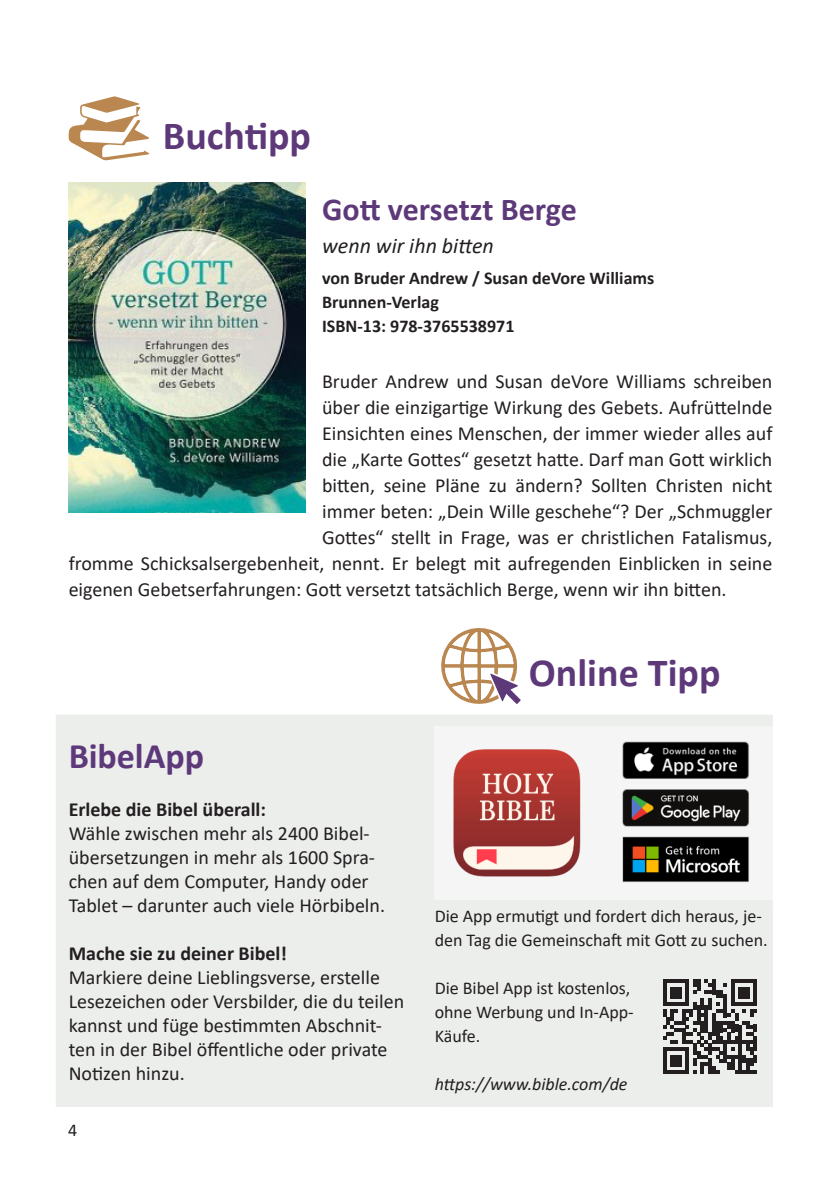
<style>
.page{position:relative;width:840px;height:1191px;background:#fff}
.page>*{position:absolute;margin:0;border:0;box-sizing:border-box;transform-origin:0 0}
.t1{font:700 40px "Calibri";color:#5e397a}
.t2{font:700 36px "Calibri";color:#5e397a}
.t3{font:700 32px "Calibri";color:#5e397a}
.t4{font:italic 22px "Calibri";color:#231f20}
.t5{font:20px/24px "Calibri";color:#231f20}
.t6{font:700 20px "Calibri";color:#231f20}
.t7{font:18px/24px "Calibri";color:#231f20}
.t8{font:700 18px "Calibri";color:#231f20}
.t9{font:italic 18px "Calibri";color:#231f20}
</style>
<div class="page">
<div style="left:56px;top:714px;width:716px;height:393px;background:#eceeec;border:2px solid #eceeec"></div>
<svg style="left:69px;top:96px;width:80px;height:64px"></svg>
<img style="left:68px;top:183px;width:237px;height:329px">
<svg style="left:441px;top:628px;width:79px;height:76px"></svg>
<div style="left:434px;top:909px;width:338px;height:197px;background:#eceeec"></div>
<img style="left:453px;top:727px;width:319px;height:173px">
<svg style="left:663px;top:979px;width:93px;height:94px"></svg>
<p class="t1" style="left:163px;top:107px;width:150px">Buchtipp</p>
<p class="t3" style="left:322px;top:186px;width:256px">Gott versetzt Berge</p>
<p class="t4" style="left:322px;top:231px;width:173px">wenn wir ihn bitten</p>
<p class="t8" style="left:322px;top:265px;width:333px">von Bruder Andrew / Susan deVore Williams</p>
<p class="t8" style="left:322px;top:289px;width:118px">Brunnen-Verlag</p>
<p class="t8" style="left:322px;top:313px;width:194px">ISBN-13: 978-3765538971</p>
<p class="t5" style="left:322px;top:368px;width:451px">Bruder Andrew und Susan deVore Williams schreiben</p>
<p class="t5" style="left:322px;top:394px;width:451px">über die einzigartige Wirkung des Gebets. Aufrüttelnde</p>
<p class="t5" style="left:322px;top:420px;width:451px">Einsichten eines Menschen, der immer wieder alles auf</p>
<p class="t5" style="left:322px;top:446px;width:451px">die „Karte Gottes“ gesetzt hatte. Darf man Gott wirklich</p>
<p class="t5" style="left:322px;top:472px;width:451px">bitten, seine Pläne zu ändern? Sollten Christen nicht</p>
<p class="t5" style="left:322px;top:498px;width:451px">immer beten: „Dein Wille geschehe“? Der „Schmuggler</p>
<p class="t5" style="left:322px;top:524px;width:451px">Gottes“ stellt in Frage, was er christlichen Fatalismus,</p>
<p class="t5" style="left:69px;top:550px;width:704px">fromme Schicksalsergebenheit, nennt. Er belegt mit aufregenden Einblicken in seine</p>
<p class="t5" style="left:69px;top:576px;width:659px">eigenen Gebetserfahrungen: Gott versetzt tatsächlich Berge, wenn wir ihn bitten.</p>
<p class="t2" style="left:69px;top:730px;width:137px">BibelApp</p>
<p class="t6" style="left:69px;top:795px;width:199px">Erlebe die Bibel überall:</p>
<p class="t5" style="left:69px;top:820px;width:318px">Wähle zwischen mehr als 2400 Bibel&shy;übersetzungen in mehr als 1600 Spra&shy;chen auf dem Computer, Handy oder Tablet – darunter auch viele Hörbibeln.</p>
<p class="t6" style="left:69px;top:939px;width:220px">Mache sie zu deiner Bibel!</p>
<p class="t5" style="left:69px;top:964px;width:337px">Markiere deine Lieblingsverse, erstelle Lesezeichen oder Versbilder, die du teilen kannst und füge bestimmten Abschnit&shy;ten in der Bibel öffentliche oder private Notizen hinzu.</p>
<p class="t7" style="left:68px;top:1118px;width:11px">4</p>
<p class="t1" style="left:528px;top:644px;width:193px">Online Tipp</p>
<p class="t7" style="left:434px;top:904px;width:334px">Die App ermutigt und fordert dich heraus, je&shy;den Tag die Gemeinschaft mit Gott zu suchen.</p>
<p class="t7" style="left:434px;top:976px;width:200px">Die Bibel App ist kostenlos, ohne Werbung und In-App-<br>Käufe.</p>
<p class="t9" style="left:434px;top:1072px;width:194px">https://www.bible.com/de</p>
</div>
